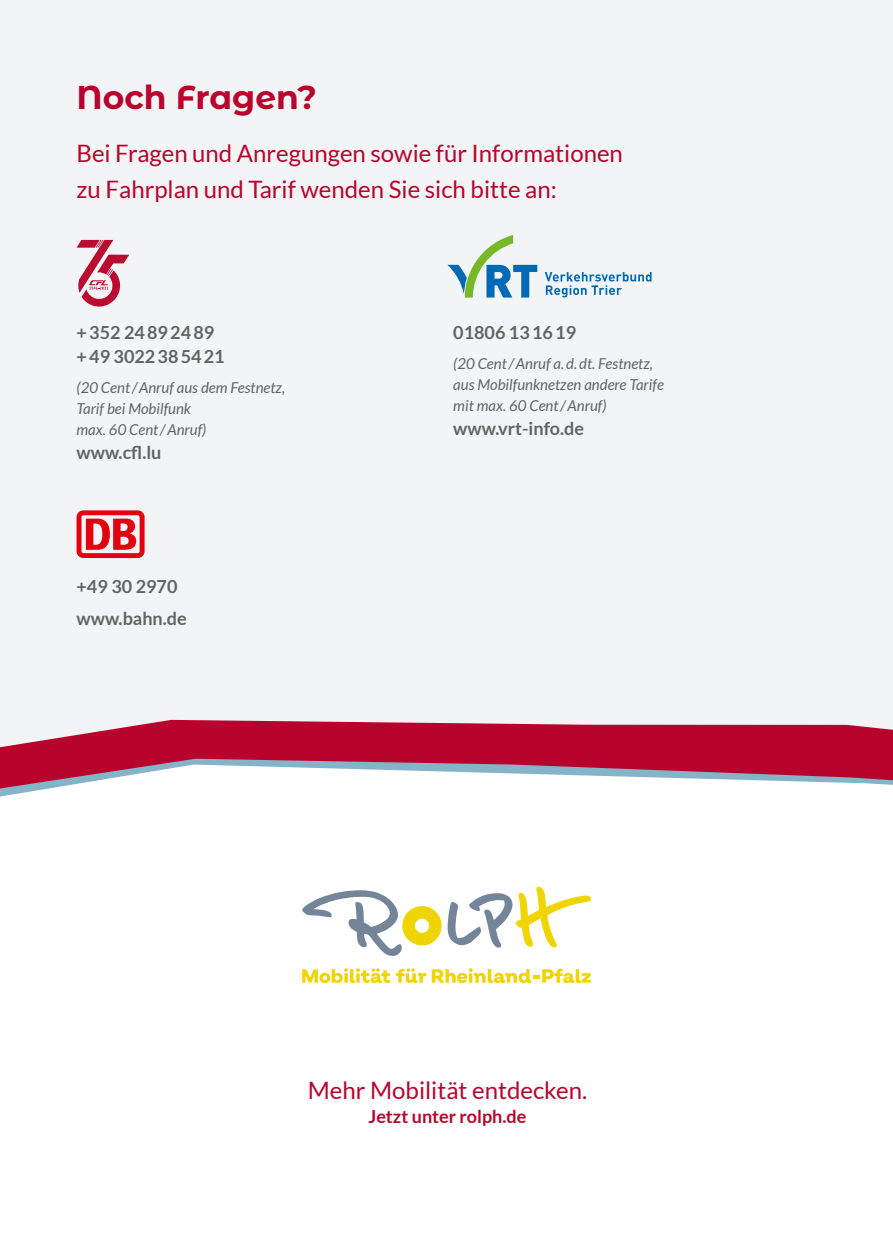
<style>
.page{position:relative;width:893px;height:1259px;background:#fff}
.page>*{position:absolute;margin:0;border:0;box-sizing:border-box;transform-origin:0 0}
.t1{font:700 33px "Montserrat Alternates";color:#b8042d}
.t2{font:24px/36px "Lato";color:#b8042d}
.t3{font:700 18px/24px "Lato";color:#636362}
.t4{font:700 18px "Lato";color:#b8042d}
.t5{font:italic 15px/21px "Lato";color:#636362}
</style>
<div class="page">
<div style="left:0;top:0;width:893px;height:764px;background:#f2f4f6"></div>
<svg style="left:396px;top:968px;width:30px;height:15px"></svg>
<svg style="left:302px;top:968px;width:88px;height:15px"></svg>
<svg style="left:432px;top:968px;width:159px;height:15px"></svg>
<svg style="left:302px;top:886px;width:289px;height:70px"></svg>
<svg style="left:77px;top:510px;width:68px;height:48px"></svg>
<svg style="left:545px;top:272px;width:107px;height:25px"></svg>
<svg style="left:447px;top:235px;width:90px;height:62px"></svg>
<svg style="left:0;top:788px;width:51px;height:8px"></svg>
<svg style="left:0;top:720px;width:893px;height:68px;fill:#b8042d"></svg>
<svg style="left:77px;top:240px;width:52px;height:66px"></svg>
<h1 class="t1" style="left:77px;top:73px;width:242px">Noch Fragen?</h1>
<h2 class="t2" style="left:77px;top:135px;width:548px">Bei Fragen und Anregungen sowie für Informationen zu Fahrplan und Tarif wenden Sie sich bitte an:</h2>
<p class="t3" style="left:77px;top:320px;width:150px">+352 24892489 +49 3022385421</p>
<p class="t5" style="left:77px;top:377px;width:210px">(20 Cent/Anruf aus dem Festnetz,<br>Tarif bei Mobilfunk<br>max. 60 Cent/Anruf)</p>
<p class="t3" style="left:77px;top:440px;width:86px">www.cfl.lu</p>
<p class="t3" style="left:77px;top:570px;width:112px;line-height:32.4px">+49 30 2970 www.bahn.de</p>
<p class="t3" style="left:453px;top:320px;width:124px">01806 131619</p>
<p class="t5" style="left:453px;top:353px;width:212px">(20 Cent/Anruf a.d.dt. Festnetz, aus Mobilfunknetzen andere Tarife mit max. 60 Cent/Anruf)</p>
<p class="t3" style="left:453px;top:416px;width:132px">www.vrt-info.de</p>
<h2 class="t2" style="left:308px;top:1072px;width:281px">Mehr Mobilität entdecken.</h2>
<p class="t4" style="left:368px;top:1106px;width:159px">Jetzt unter rolph.de</p>
</div>
